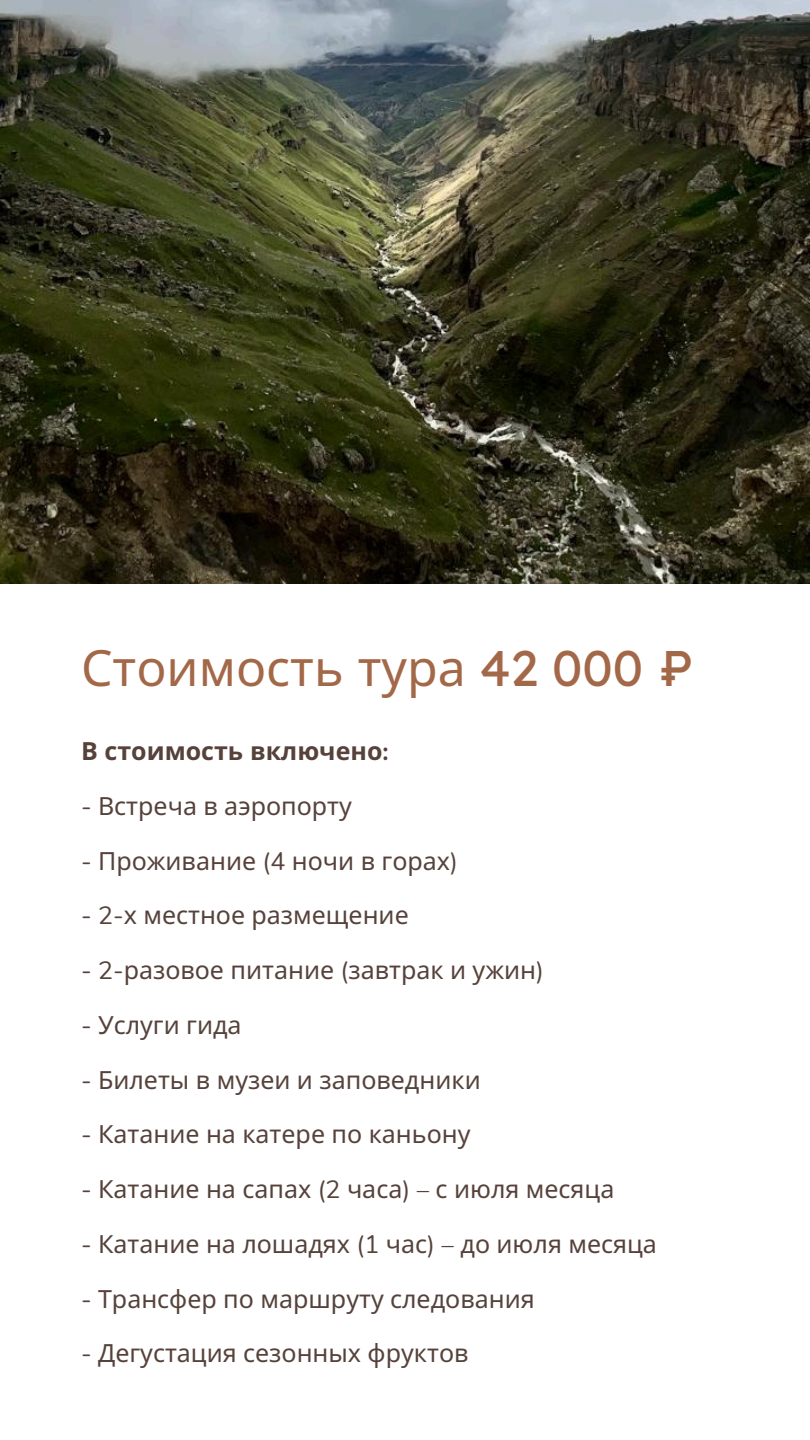
<style>
.page{position:relative;width:810px;height:1440px;background:#fff}
.page>*{position:absolute;margin:0;border:0;box-sizing:border-box;transform-origin:0 0}
.t1{font:50px "Noto Sans";color:#a36848}
.t2{font:25px "Noto Sans";color:#56423b}
.t3{font:700 25px "Noto Sans";color:#56423b}
.s1{font-family:"Lexend Deca"}
.s2{font-family:"Nunito"}
</style>
<div class="page">
<img style="left:0;top:0;width:810px;height:584px">
<p class="t1" style="left:81px;top:633px;width:614px">Стоимость тура <span class="s1">42 000 ₽</span></p>
<h1 class="t3" style="left:81px;top:733px;width:309px">В стоимость включено<span class="s2">:</span></h1>
<p class="t2" style="left:81px;top:788px;width:272px"><span class="s2">-</span> Встреча в аэропорту</p>
<p class="t2" style="left:81px;top:843px;width:379px"><span class="s2">-</span> Проживание <span class="s2">(4</span> ночи в горах<span class="s2">)</span></p>
<p class="t2" style="left:81px;top:898px;width:329px"><span class="s2">- 2-</span>х местное размещение</p>
<p class="t2" style="left:81px;top:952px;width:465px"><span class="s2">- 2-</span>разовое питание <span class="s2">(</span>завтрак и ужин<span class="s2">)</span></p>
<p class="t2" style="left:81px;top:1007px;width:162px"><span class="s2">-</span> Услуги гида</p>
<p class="t2" style="left:81px;top:1062px;width:401px"><span class="s2">-</span> Билеты в музеи и заповедники</p>
<p class="t2" style="left:81px;top:1117px;width:391px"><span class="s2">-</span> Катание на катере по каньону</p>
<p class="t2" style="left:81px;top:1171px;width:535px"><span class="s2">-</span> Катание на сапах <span class="s2">(2</span> часа<span class="s2">) –</span> с июля месяца</p>
<p class="t2" style="left:81px;top:1226px;width:577px"><span class="s2">-</span> Катание на лошадях <span class="s2">(1</span> час<span class="s2">) –</span> до июля месяца</p>
<p class="t2" style="left:81px;top:1281px;width:455px"><span class="s2">-</span> Трансфер по маршруту следования</p>
<p class="t2" style="left:81px;top:1336px;width:389px"><span class="s2">-</span> Дегустация сезонных фруктов</p>
</div>
